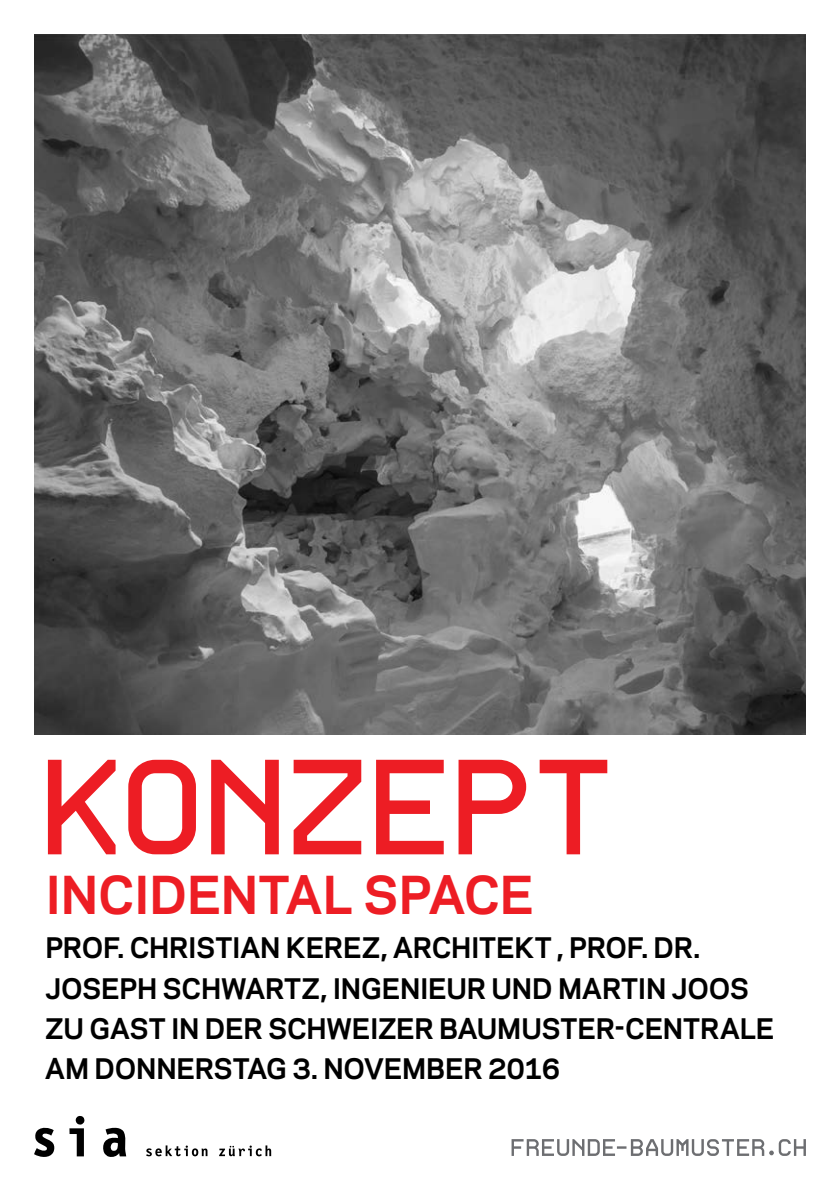
<style>
.page{position:relative;width:840px;height:1191px;background:#fff}
.page>*{position:absolute;margin:0;border:0;box-sizing:border-box;transform-origin:0 0}
.t1{font:132px "Auto Scape";letter-spacing:-.025em;color:#ed1d24}
.t2{font:700 49px "Galaxie Polaris";letter-spacing:-.01em;color:#ed1d24}
.t3{font:700 26.6px "Galaxie Polaris";letter-spacing:-.01em;color:#000}
</style>
<div class="page">
<img style="left:34px;top:34px;width:771px;height:700px">
<svg style="left:511px;top:1139px;width:294px;height:16px"></svg>
<svg style="left:34px;top:1127px;width:21px;height:30px"></svg>
<svg style="left:69px;top:1116px;width:16px;height:40px"></svg>
<svg style="left:103px;top:1127px;width:24px;height:30px"></svg>
<svg style="left:219px;top:1145px;width:52px;height:11px"></svg>
<svg style="left:146px;top:1145px;width:61px;height:11px"></svg>
<h1 class="t1" style="left:45px;top:730px;width:578px">KONZEPT</h1>
<h2 class="t2" style="left:45px;top:858px;width:490px">INCIDENTAL SPACE</h2>
<p class="t3" style="left:45px;top:928px;width:159px">PROF. CHRISTIAN</p>
<p class="t3" style="left:286px;top:928px;width:415px">KEREZ, ARCHITEKT , PROF. DR.</p>
<p class="t3" style="left:45px;top:968px;width:56px">JOSEP</p>
<p class="t3" style="left:137px;top:968px;width:261px">H SCHWARTZ, INGENIE</p>
<p class="t3" style="left:446px;top:968px;width:190px">UR UND MARTIN</p>
<p class="t3" style="left:671px;top:968px;width:74px">JOOS</p>
<p class="t3" style="left:45px;top:1008px;width:64px">ZU GAST</p>
<p class="t3" style="left:171px;top:1008px;width:389px">IN DER SCHWEIZER BAUMUSTE</p>
<p class="t3" style="left:595px;top:1008px;width:68px">R-CENT</p>
<p class="t3" style="left:699px;top:1008px;width:39px">RALE</p>
<p class="t3" style="left:45px;top:1048px;width:111px">AM DONNE</p>
<p class="t3" style="left:195px;top:1048px;width:37px">RSTA</p>
<p class="t3" style="left:266px;top:1048px;width:138px">G 3. NOVEMBE</p>
<p class="t3" style="left:463px;top:1048px;width:98px">R 2016</p>
</div>
